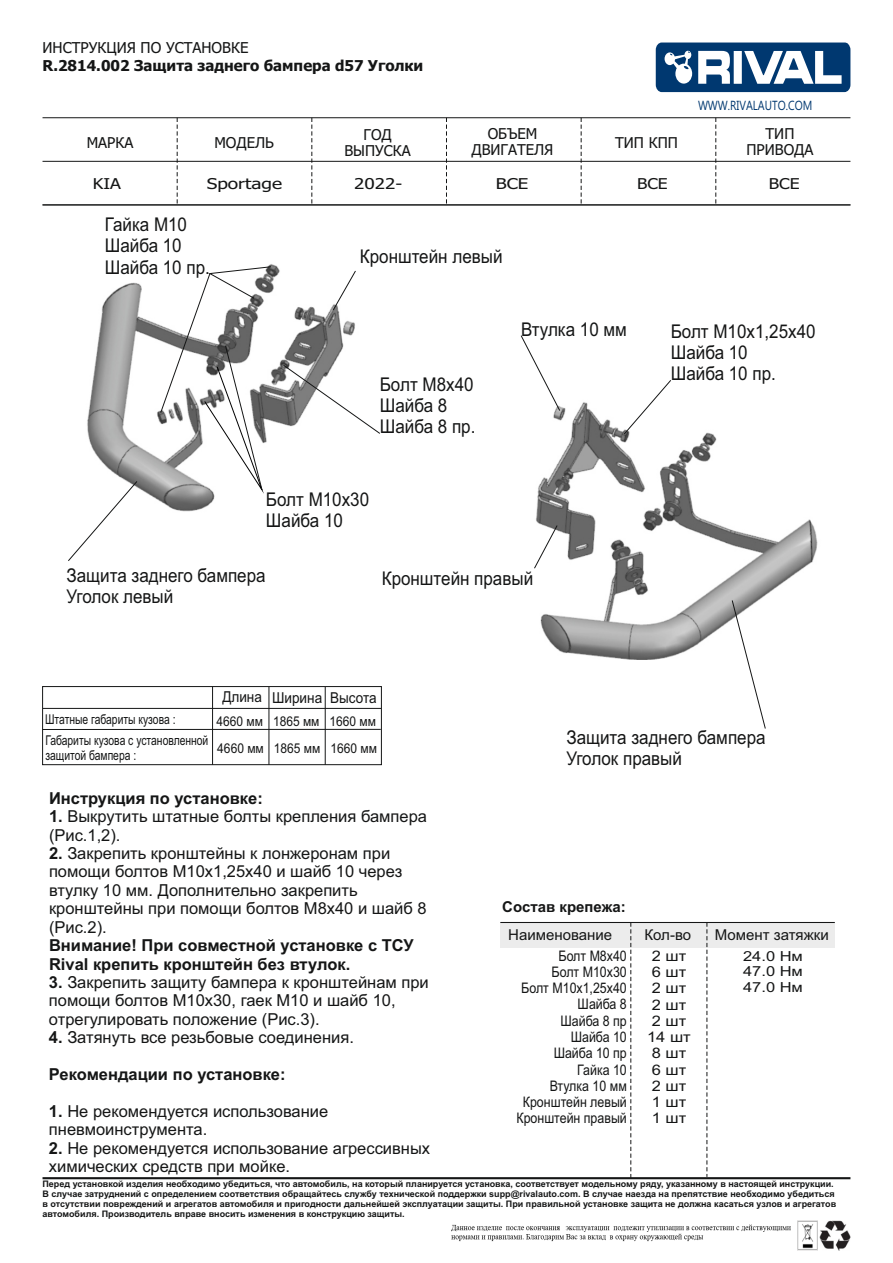
<style>
.page{position:relative;width:893px;height:1263px;background:#fff}
.page>*{position:absolute;margin:0;border:0;box-sizing:border-box;transform-origin:0 0}
.t1{font:18.9px/21.1px "Arial";color:#151616;scale:.9 1}
.t2{font:16.5px/18.5px "Arial";color:#151616}
.t3{font:700 16.5px/18.5px "Arial";color:#151616}
.t4{font:15px/16.2px "Tahoma";color:#151616;text-align:center}
.t5{font:700 15px "Tahoma";color:#151616}
.t6{font:15px "Arial";color:#151616}
.t7{font:15px "Arial";color:#151616;scale:.9 1}
.t8{font:700 15px "Arial";color:#151616}
.t9{font:15px "Tahoma";color:#151616;scale:1.28 1}
.t10{font:15px "Tahoma";color:#151616;scale:1.27 1}
.t11{font:15px "Tahoma";color:#151616;scale:1.2 1}
.t12{font:15px "Tahoma";color:#151616;scale:1.25 1}
.t13{font:15px "Tahoma";color:#151616;scale:1.17 1}
.t14{font:15px "Tahoma";color:#151616;scale:1.18 1}
.t15{font:14.55px/16.2px "Arial";color:#151616;text-align:right;scale:.85 1}
.t16{font:14.55px/16.2px "Arial";color:#151616;text-align:center;scale:1.13 1}
.t17{font:13.8px/15.5px "Arial";color:#151616;text-align:justify;scale:1.19 1}
.t18{font:13.5px/15.1px "Arial";color:#151616;scale:.77 1}
.t19{font:13.5px "Arial";color:#151616;scale:.89 1}
.t20{font:13.2px "Ebrima";color:#003870;scale:.81 1}
.t21{font:700 9px/10.1px "Arial";color:#151616}
.s1{font-weight:700}
</style>
<div class="page">
<img style="left:87px;top:264px;width:731px;height:395px">
<div style="left:500px;top:922px;width:335px;height:25px;background:#ececec"></div>
<hr style="left:43px;top:1177px;width:807px;height:2px;background:#151616">
<svg style="left:630px;top:923px;width:1px;height:255px"></svg>
<hr style="left:500px;top:922px;width:335px;height:1px;background:#151616">
<svg style="left:706px;top:923px;width:1px;height:254px"></svg>
<svg style="left:656px;top:43px;width:194px;height:49px"></svg>
<svg style="left:332px;top:270px;width:25px;height:41px"></svg>
<svg style="left:177px;top:118px;width:1px;height:86px"></svg>
<svg style="left:311px;top:118px;width:1px;height:86px"></svg>
<svg style="left:446px;top:118px;width:1px;height:86px"></svg>
<svg style="left:581px;top:118px;width:1px;height:86px"></svg>
<svg style="left:715px;top:118px;width:1px;height:86px"></svg>
<hr style="left:43px;top:117px;width:807px;height:1px;background:#151616">
<hr style="left:43px;top:161px;width:807px;height:1px;background:#151616">
<hr style="left:43px;top:204px;width:807px;height:1px;background:#151616">
<hr style="left:43px;top:729px;width:338px;height:1px;background:#151616">
<div style="left:42px;top:686px;width:340px;height:79px;border:1px solid #151616"></div>
<hr style="left:43px;top:708px;width:338px;height:1px;background:#151616">
<hr style="left:212px;top:686px;width:1px;height:79px;background:#151616">
<hr style="left:269px;top:687px;width:1px;height:78px;background:#151616">
<hr style="left:325px;top:687px;width:1px;height:78px;background:#151616">
<img style="left:797px;top:1220px;width:53px;height:30px">
<img style="left:451px;top:1220px;width:350px;height:26px">
<svg style="left:160px;top:266px;width:112px;height:231px"></svg>
<svg style="left:68px;top:480px;width:70px;height:82px"></svg>
<svg style="left:282px;top:364px;width:99px;height:71px"></svg>
<svg style="left:520px;top:334px;width:41px;height:78px"></svg>
<svg style="left:623px;top:379px;width:49px;height:56px"></svg>
<svg style="left:533px;top:524px;width:25px;height:45px"></svg>
<svg style="left:731px;top:599px;width:35px;height:130px"></svg>
<h3 class="t4" style="left:43px;top:41px;width:207px">ИНСТРУКЦИЯ ПО УСТАНОВКЕ</h3>
<h3 class="t5" style="left:43px;top:60px;width:382px">R.2814.002 Защита заднего бампера d57 Уголки</h3>
<h3 class="t20" style="left:698px;top:100px;width:143px">WWW.RIVALAUTO.COM</h3>
<h3 class="t4" style="left:87px;top:136px;width:48px">МАРКА</h3>
<h3 class="t4" style="left:344px;top:127px;width:68px">ГОД<br>ВЫПУСКА</h3>
<h3 class="t4" style="left:471px;top:126px;width:83px">ОБЪЕМ<br>ДВИГАТЕЛЯ</h3>
<h3 class="t4" style="left:615px;top:136px;width:64px">ТИП КПП</h3>
<h3 class="t4" style="left:747px;top:126px;width:68px">ТИП<br>ПРИВОДА</h3>
<h3 class="t4" style="left:214px;top:136px;width:61px">МОДЕЛЬ</h3>
<h3 class="t11" style="left:93px;top:178px;width:25px">KIA</h3>
<h3 class="t9" style="left:207px;top:178px;width:60px">Sportage</h3>
<h3 class="t10" style="left:354px;top:178px;width:39px">2022-</h3>
<h3 class="t12" style="left:496px;top:178px;width:28px">ВСЕ</h3>
<h3 class="t13" style="left:637px;top:178px;width:28px">ВСЕ</h3>
<h3 class="t14" style="left:769px;top:178px;width:28px">ВСЕ</h3>
<h1 class="t1" style="left:105px;top:216px;width:118px">Гайка М10<br>Шайба 10<br>Шайба 10 пр.</h1>
<h1 class="t1" style="left:360px;top:247px;width:160px">Кронштейн левый</h1>
<h1 class="t1" style="left:380px;top:376px;width:108px">Болт М8х40<br>Шайба 8<br>Шайба 8 пр.</h1>
<h1 class="t1" style="left:266px;top:491px;width:116px">Болт М10х30<br>Шайба 10</h1>
<h1 class="t1" style="left:521px;top:320px;width:119px">Втулка 10 мм</h1>
<h1 class="t1" style="left:66px;top:566px;width:223px">Защита заднего бампера<br>Уголок левый</h1>
<h1 class="t1" style="left:382px;top:569px;width:170px">Кронштейн правый</h1>
<h1 class="t1" style="left:671px;top:322px;width:162px">Болт М10х1,25х40<br>Шайба 10<br>Шайба 10 пр.</h1>
<h3 class="t7" style="left:222px;top:692px;width:173px">Длина Ширина Высота</h3>
<h3 class="t19" style="left:217px;top:743px;width:181px">4660 мм 1865 мм 1660 мм</h3>
<h3 class="t18" style="left:45px;top:713px;width:171px">Штатные габариты кузова :</h3>
<h3 class="t19" style="left:217px;top:716px;width:181px">4660 мм 1865 мм 1660 мм</h3>
<h3 class="t18" style="left:45px;top:734px;width:213px">Габариты кузова с установленной защитой бампера :</h3>
<h2 class="t3" style="left:49px;top:790px;width:215px">Инструкция по установке:</h2>
<h2 class="t2" style="left:49px;top:808px;width:380px"><span class="s1">1.</span> Выкрутить штатные болты крепления бампера (Рис.1,2).</h2>
<h2 class="t2" style="left:49px;top:845px;width:379px"><span class="s1">2.</span> Закрепить кронштейны к лонжеронам при помощи болтов М10х1,25х40 и шайб 10 через втулку 10 мм. Дополнительно закрепить кронштейны при помощи болтов М8х40 и шайб 8 (Рис.2).</h2>
<h2 class="t3" style="left:49px;top:938px;width:366px">Внимание! При совместной установке с ТСУ<br>Rival крепить кронштейн без втулок.</h2>
<h2 class="t2" style="left:49px;top:974px;width:381px"><span class="s1">3.</span> Закрепить защиту бампера к кронштейнам при помощи болтов М10х30, гаек М10 и шайб 10, отрегулировать положение (Рис.3).</h2>
<h2 class="t2" style="left:49px;top:1030px;width:306px"><span class="s1">4.</span> Затянуть все резьбовые соединения.</h2>
<h2 class="t3" style="left:49px;top:1067px;width:238px">Рекомендации по установке:</h2>
<h2 class="t2" style="left:49px;top:1103px;width:281px"><span class="s1">1.</span> Не рекомендуется использование пневмоинструмента.</h2>
<h2 class="t2" style="left:49px;top:1140px;width:383px"><span class="s1">2.</span> Не рекомендуется использование агрессивных химических средств при мойке.</h2>
<h1 class="t1" style="left:566px;top:728px;width:223px">Защита заднего бампера<br>Уголок правый</h1>
<h3 class="t8" style="left:502px;top:901px;width:125px">Состав крепежа:</h3>
<h3 class="t6" style="left:508px;top:929px;width:105px">Наименование</h3>
<h3 class="t6" style="left:644px;top:929px;width:48px">Кол-во</h3>
<h3 class="t6" style="left:715px;top:929px;width:115px">Момент затяжки</h3>
<h3 class="t15" style="left:516px;top:949px;width:131px">Болт М8х40<br>Болт М10х30<br>Болт М10х1,25х40<br>Шайба 8<br>Шайба 8 пр<br>Шайба 10<br>Шайба 10 пр<br>Гайка 10<br>Втулка 10 мм<br>Кронштейн левый<br>Кронштейн правый</h3>
<h3 class="t16" style="left:647px;top:949px;width:40px">2 шт<br>6 шт<br>2 шт<br>2 шт<br>2 шт<br>14 шт<br>8 шт<br>6 шт<br>2 шт<br>1 шт<br>1 шт</h3>
<h3 class="t17" style="left:743px;top:949px;width:52px">24.0 Нм 47.0 Нм 47.0 Нм</h3>
<p class="t21" style="left:43px;top:1180px;width:795px">Перед установкой изделия необходимо убедиться, что автомобиль, на который планируется установка, соответствует модельному ряду, указанному в настоящей инструкции.<br>В случае затруднений с определением соответствия обращайтесь службу технической поддержки supp@rivalauto.com. В случае наезда на препятствие необходимо убедиться в отсутствии повреждений и агрегатов автомобиля и пригодности дальнейшей эксплуатации защиты. При правильной установке защита не должна касаться узлов и агрегатов автомобиля. Производитель вправе вносить изменения в конструкцию защиты.</p>
</div>
